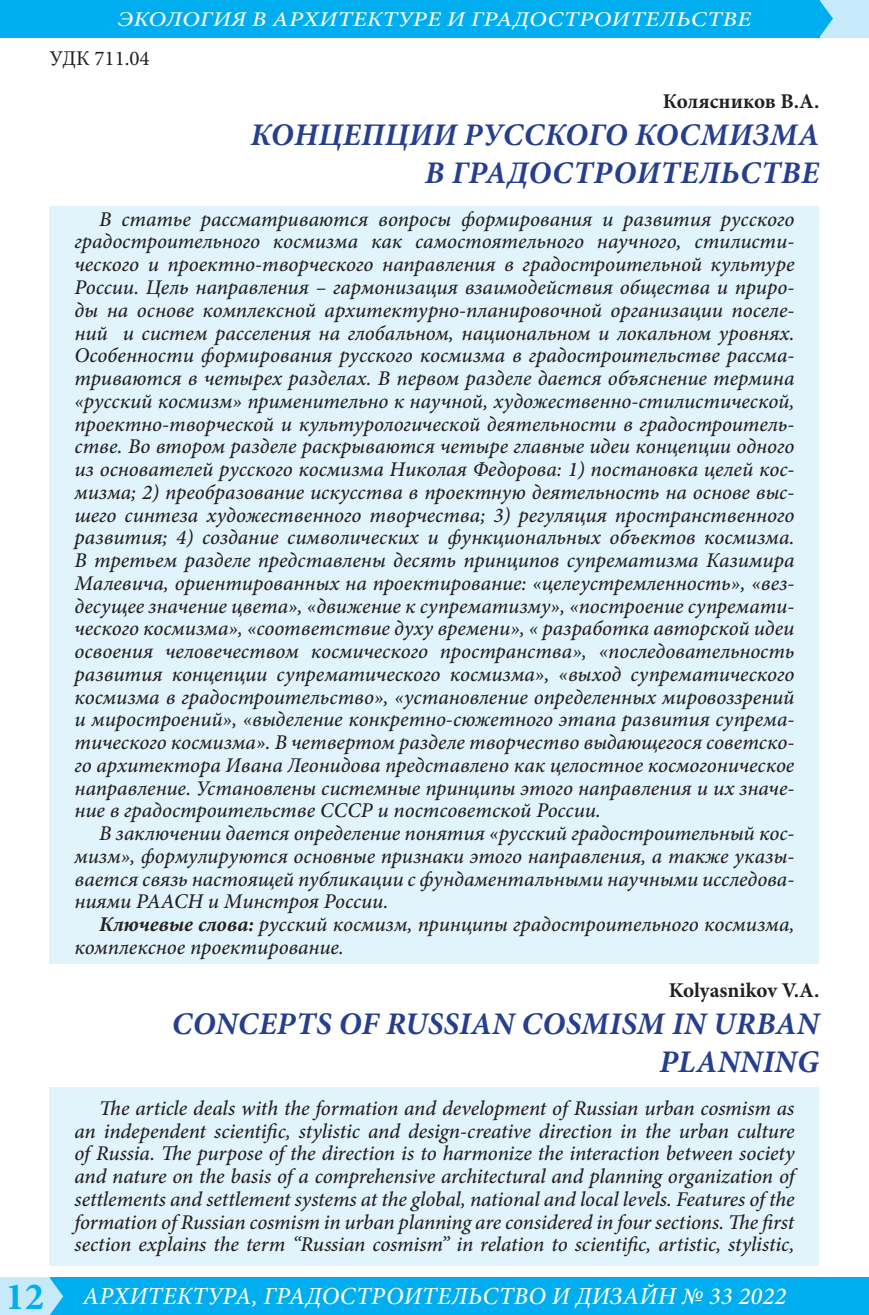
<style>
.page{position:relative;width:869px;height:1315px;background:#fff}
.page>*{position:absolute;margin:0;border:0;box-sizing:border-box;transform-origin:0 0}
.Заголовок{font:italic 700 31.5px/37.8px "Minion Pro";letter-spacing:.01em;color:#253f8e;text-align:right}
.Номер_страницы{font:italic 500 24.5px "Minion Pro";letter-spacing:.01em;color:#fff}
.Аннотация{font:italic 500 21px/22.8px "Minion Pro";letter-spacing:-.005em;color:#231f20;text-align:justify}
.t1{font:italic 500 21px "Minion Pro";letter-spacing:.01em;color:#fff;scale:1.17 1}
.Автор{font:700 21px "Minion Pro";color:#231f20}
.УДК-ББК{font:21px "Minion Pro";color:#231f20}
.s1{font-weight:700}
.s2{font-weight:700;font-style:normal;font-size:38.5px;color:#00aeef}
</style>
<div class="page">
<div style="left:46px;top:1277px;width:822px;height:38px;background:#00aeef"></div>
<div style="left:819px;top:0;width:49px;height:37px;background:#c6eafa"></div>
<div style="left:0;top:1277px;width:50px;height:38px;background:#c6eafa"></div>
<div style="left:0;top:0;width:819px;height:37px;background:#00aeef"></div>
<svg style="left:50px;top:1278px;width:13px;height:37px"></svg>
<svg style="left:819px;top:0;width:13px;height:37px"></svg>
<div style="left:50px;top:1086px;width:769px;height:179px;background:#e1f4fc"></div>
<div style="left:50px;top:206px;width:769px;height:757px;background:#e1f4fc"></div>
<p class="t1" style="left:118px;top:5px;width:542px">ЭКОЛОГИЯ В АРХИТЕКТУРЕ И ГРАДОСТРОИТЕЛЬСТВЕ</p>
<p class="УДК-ББК" style="left:50px;top:44px;width:101px">УДК 711.04</p>
<p class="Автор" style="left:662px;top:86px;width:158px">Колясников В.А.</p>
<p class="Заголовок" style="left:250px;top:116px;width:570px">КОНЦЕПЦИИ РУССКОГО КОСМИЗМА<br>В ГРАДОСТРОИТЕЛЬСТВЕ</p>
<p class="Аннотация" style="left:74px;top:207px;width:721px;text-indent:25px">В статье рассматриваются вопросы формирования и развития русского градостроительного космизма как самостоятельного научного, стилисти&shy;ческого и проектно-творческого направления в градостроительной культуре России. Цель направления – гармонизация взаимодействия общества и приро&shy;ды на основе комплексной архитектурно-планировочной организации поселе&shy;ний и систем расселения на глобальном, национальном и локальном уровнях.<br>Особенности формирования русского космизма в градостроительстве рассма&shy;триваются в четырех разделах. В первом разделе дается объяснение термина «русский космизм» применительно к научной, художественно-стилистической, проектно-творческой и культурологической деятельности в градостроитель&shy;стве. Во втором разделе раскрываются четыре главные идеи концепции одного из основателей русского космизма Николая Федорова: 1) постановка целей кос&shy;мизма; 2) преобразование искусства в проектную деятельность на основе выс&shy;шего синтеза художественного творчества; 3) регуляция пространственного развития; 4) создание символических и функциональных объектов космизма.<br>В третьем разделе представлены десять принципов супрематизма Казимира Малевича, ориентированных на проектирование: «целеустремленность», «вез&shy;десущее значение цвета», «движение к супрематизму», «построение супремати&shy;ческого космизма», «соответствие духу времени», « разработка авторской идеи освоения человечеством космического пространства», «последовательность развития концепции супрематического космизма», «выход супрематического космизма в градостроительство», «установление определенных мировоззрений и миростроений», «выделение конкретно-сюжетного этапа развития супрема&shy;тического космизма». В четвертом разделе творчество выдающегося советско&shy;го архитектора Ивана Леонидова представлено как целостное космогоническое направление. Установлены системные принципы этого направления и их значе&shy;ние в градостроительстве СССР и постсоветской России.</p>
<p class="Аннотация" style="left:74px;top:822px;width:721px;text-indent:25px">В заключении дается определение понятия «русский градостроительный кос&shy;мизм», формулируются основные признаки этого направления, а также указы&shy;вается связь настоящей публикации с фундаментальными научными исследова&shy;ниями РААСН и Минстроя России.</p>
<p class="Аннотация" style="left:74px;top:913px;width:721px;text-indent:25px"><span class="s1">Ключевые слова:</span> русский космизм, принципы градостроительного космизма, комплексное проектирование.</p>
<p class="Автор" style="left:668px;top:975px;width:152px">Kolyasnikov V.A.</p>
<p class="Заголовок" style="left:172px;top:1005px;width:648px">CONCEPTS OF RUSSIAN COSMISM IN URBAN<br>PLANNING</p>
<p class="Аннотация" style="left:74px;top:1096px;width:721px;text-indent:25px">The article deals with the formation and development of Russian urban cosmism as an independent scientific, stylistic and design-creative direction in the urban culture of Russia. The purpose of the direction is to harmonize the interaction between society and nature on the basis of a comprehensive architectural and planning organization of settlements and settlement systems at the global, national and local levels. Features of the formation of Russian cosmism in urban planning are considered in four sections. The first section explains the term “Russian cosmism” in relation to scientific, artistic, stylistic,</p>
<p class="Номер_страницы" style="left:6px;top:1279px;width:781px"><span class="s2">12</span> АРХИТЕКТУРА, ГРАДОСТРОИТЕЛЬСТВО И ДИЗАЙН № 33 2022</p>
</div>
